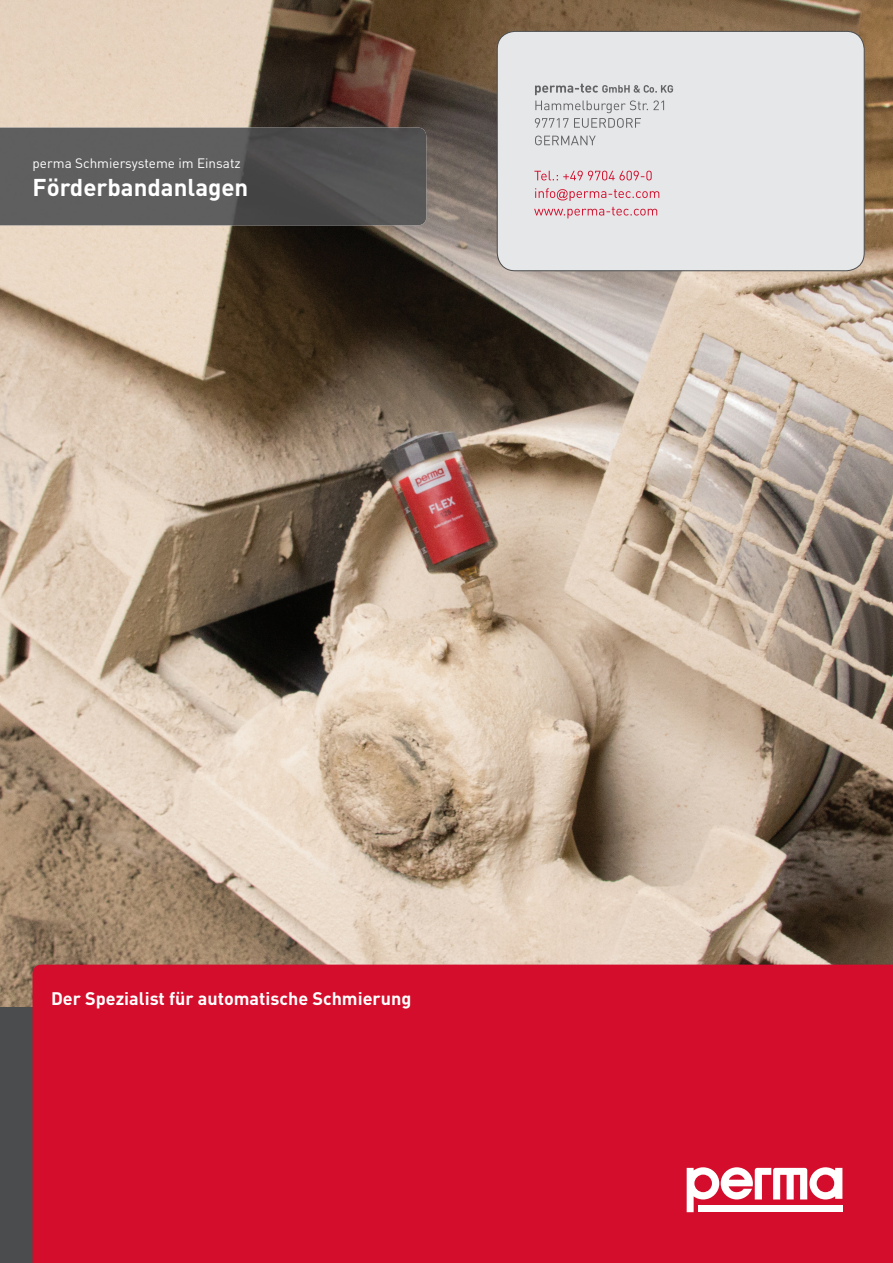
<style>
.page{position:relative;width:893px;height:1263px;background:#fff}
.page>*{position:absolute;margin:0;border:0;box-sizing:border-box;transform-origin:0 0}
.t1{font:700 24px "DIN";color:#fff}
.t2{font:700 18px "DIN";color:#fff}
.t3{font:13.5px "DIN";color:#fff}
</style>
<div class="page">
<img style="left:0;top:0;width:893px;height:1008px">
<div style="left:0;top:1008px;width:43px;height:255px;background:#4b4c4d"></div>
<div style="left:33px;top:964px;width:860px;height:299px;background:#d30d2b"></div>
<img style="left:0;top:128px;width:426px;height:97px">
<div style="left:497px;top:31px;width:367px;height:240px;background:#e6e7e9;border-radius:18px"></div>
<div style="left:497px;top:31px;width:367px;height:240px;border:1px solid #4b4c4d;border-radius:18px"></div>
<svg style="left:687px;top:1167px;width:155px;height:45px"></svg>
<svg style="left:534px;top:207px;width:123px;height:11px"></svg>
<svg style="left:535px;top:188px;width:124px;height:13px"></svg>
<svg style="left:534px;top:171px;width:118px;height:9px"></svg>
<svg style="left:535px;top:136px;width:61px;height:9px"></svg>
<svg style="left:535px;top:84px;width:138px;height:44px"></svg>
<p class="t3" style="left:33px;top:154px;width:210px">perma Schmiersysteme im Einsatz</p>
<h1 class="t1" style="left:33px;top:172px;width:217px">Förderbandanlagen</h1>
<p class="t2" style="left:51px;top:987px;width:362px">Der Spezialist für automatische Schmierung</p>
</div>
